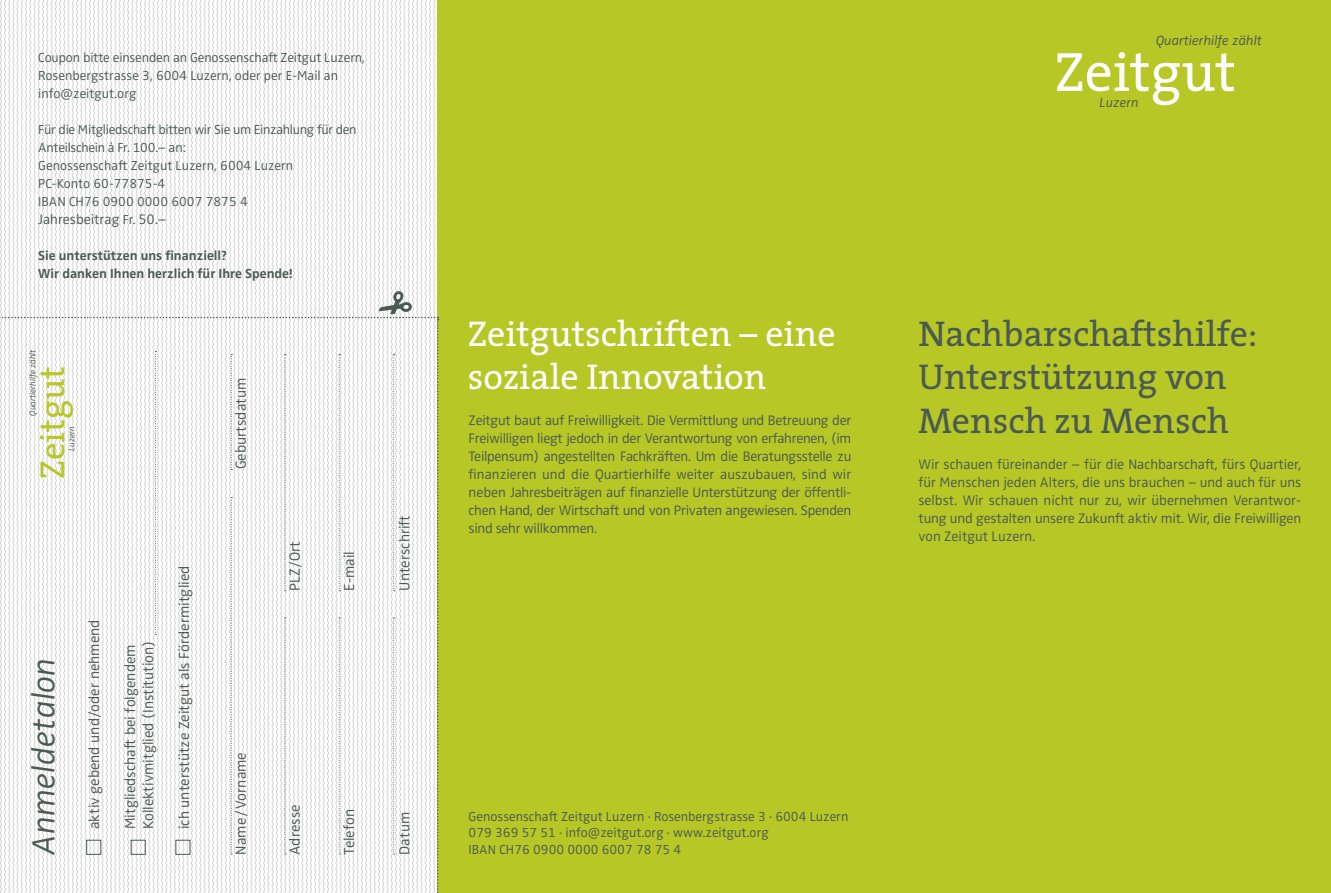
<style>
.page{position:relative;width:1331px;height:893px;background:#fff}
.page>*{position:absolute;margin:0;border:0;box-sizing:border-box;transform-origin:0 0}
.t1{font:55.65px "The Serif";color:#fff}
.t2{font:36px/43.2px "The Serif";color:#4b5a52}
.t3{font:36px/43.2px "The Serif";color:#fff}
.t4{font:34.8px "The Serif";color:#b6c726}
.t5{font:italic 300 33px "Zwo Pro";color:#4b5a52}
.t6{font:300 15px "Zwo Pro";color:#4b5a52}
.t7{font:300 14.25px/18px "Zwo Pro";letter-spacing:-.01em;color:#4b5a52;text-align:justify}
.t8{font:italic 300 13.65px "Zwo Pro";color:#4b5a52}
.t9{font:300 13.5px/18px "Zwo Pro";color:#4b5a52}
.t10{font:300 13.5px/18px "Zwo Pro";letter-spacing:-.02em;color:#4b5a52}
.t11{font:700 13.5px "Zwo Pro";color:#4b5a52}
.t12{font:italic 300 8.55px "Zwo Pro";color:#4b5a52}
.s1{font-size:13.5px}
</style>
<div class="page">
<div style="left:438px;top:0;width:893px;height:893px;background:#b6c726"></div>
<svg style="left:0;top:0;width:439px;height:893px"></svg>
<p class="t9" style="left:38px;top:48px;width:328px">Coupon bitte einsenden an Genossenschaft Zeitgut Luzern,</p>
<p class="t9" style="left:38px;top:66px;width:301px">Rosenbergstrasse 3, 6004 Luzern, oder per E-Mail an info@zeitgut.org</p>
<p class="t10" style="left:38px;top:120px;width:320px">Für die Mitgliedschaft bitten wir Sie um Einzahlung für den<br>Anteilschein à Fr. 100.– an:</p>
<p class="t9" style="left:38px;top:156px;width:256px">Genossenschaft Zeitgut Luzern, 6004 Luzern</p>
<p class="t9" style="left:38px;top:174px;width:129px">PC-Konto 60-77875-4</p>
<p class="t9" style="left:38px;top:192px;width:211px">IBAN CH76 0900 0000 6007 7875 4</p>
<p class="t7" style="left:38px;top:210px;width:129px">Jahresbeitrag <span class="s1">Fr.</span> 50.–</p>
<p class="t11" style="left:38px;top:247px;width:190px">Sie unterstützen uns finanziell?</p>
<p class="t11" style="left:38px;top:265px;width:256px">Wir danken Ihnen herzlich für Ihre Spende!</p>
<p class="t12" style="left:28px;top:416px;width:68px;rotate:-90deg">Quartierhilfe zählt</p>
<p class="t4" style="left:24px;top:479px;width:115px;rotate:-90deg">Zeitgut</p>
<p class="t12" style="left:67px;top:451px;width:26px;rotate:-90deg">Luzern</p>
<p class="t5" style="left:25px;top:855px;width:199px;rotate:-90deg">Anmeldetalon</p>
<p class="t6" style="left:85px;top:829px;width:211px;rotate:-90deg">aktiv gebend und/oder nehmend</p>
<p class="t6" style="left:121px;top:829px;width:186px;rotate:-90deg">Mitgliedschaft bei folgendem</p>
<p class="t6" style="left:139px;top:829px;width:190px;rotate:-90deg">Kollektivmitglied (Institution)</p>
<p class="t6" style="left:175px;top:829px;width:265px;rotate:-90deg">ich unterstütze Zeitgut als Fördermitglied</p>
<p class="t6" style="left:232px;top:469px;width:93px;rotate:-90deg">Geburtsdatum</p>
<p class="t6" style="left:286px;top:591px;width:51px;rotate:-90deg">PLZ/Ort</p>
<p class="t6" style="left:340px;top:591px;width:41px;rotate:-90deg">E-mail</p>
<p class="t6" style="left:232px;top:855px;width:104px;rotate:-90deg">Name / Vorname</p>
<p class="t6" style="left:286px;top:855px;width:52px;rotate:-90deg">Adresse</p>
<p class="t6" style="left:340px;top:855px;width:47px;rotate:-90deg">Telefon</p>
<p class="t6" style="left:396px;top:591px;width:77px;rotate:-90deg">Unterschrift</p>
<p class="t6" style="left:396px;top:855px;width:44px;rotate:-90deg">Datum</p>
<p class="t3" style="left:468px;top:311px;width:369px">Zeitgutschriften – eine soziale Innovation</p>
<p class="t7" style="left:469px;top:411px;width:384px">Zeitgut baut auf Freiwilligkeit. Die Vermittlung und Betreuung der Freiwilligen liegt jedoch in der Verantwortung von erfahrenen, (im Teilpensum) angestellten Fachkräften. Um die Beratungsstelle zu finanzieren und die Quartierhilfe weiter auszubauen, sind wir neben Jahresbeiträgen auf finanzielle Unterstützung der öffentli&shy;chen Hand, der Wirtschaft und von Privaten angewiesen. Spenden sind sehr willkommen.</p>
<p class="t9" style="left:469px;top:808px;width:381px">Genossenschaft Zeitgut Luzern · Rosenbergstrasse 3 · 6004 Luzern</p>
<p class="t9" style="left:469px;top:824px;width:302px">079 369 57 51 · info@zeitgut.org · www.zeitgut.org</p>
<p class="t9" style="left:469px;top:840px;width:214px">IBAN CH76 0900 0000 6007 78 75 4</p>
<p class="t8" style="left:1156px;top:32px;width:107px">Quartierhilfe zählt</p>
<p class="t1" style="left:1054px;top:26px;width:183px">Zeitgut</p>
<p class="t8" style="left:1099px;top:95px;width:41px">Luzern</p>
<p class="t2" style="left:918px;top:311px;width:340px">Nachbarschaftshilfe:</p>
<p class="t2" style="left:918px;top:355px;width:312px">Unterstützung von<br>Mensch zu Mensch</p>
<p class="t7" style="left:918px;top:455px;width:384px">Wir schauen füreinander – für die Nachbarschaft, fürs Quartier, für Menschen jeden Alters, die uns brauchen – und auch für uns selbst. Wir schauen nicht nur zu, wir übernehmen Verantwor&shy;tung und gestalten unsere Zukunft aktiv mit. Wir, die Freiwilligen von Zeitgut Luzern.</p>
</div>
